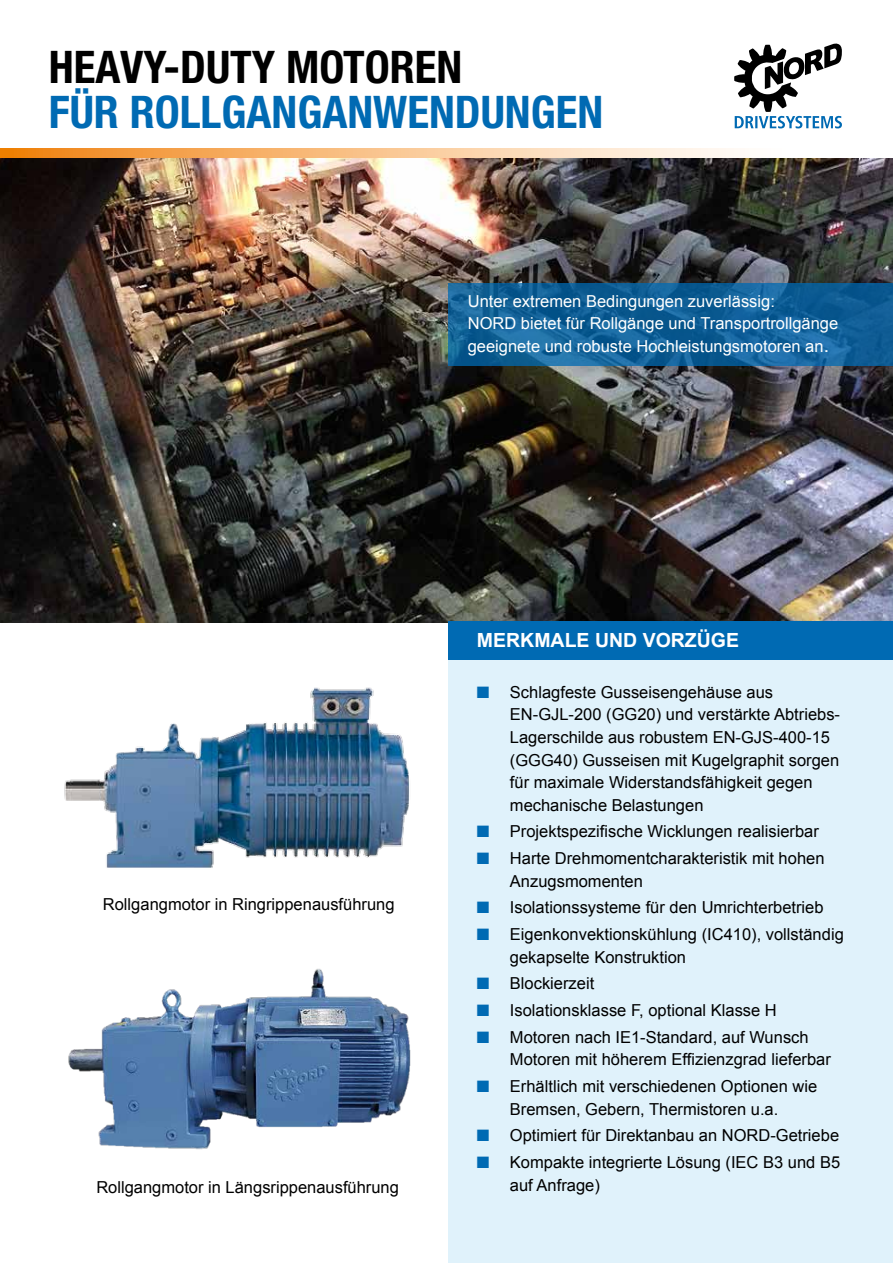
<style>
.page{position:relative;width:893px;height:1263px;background:#fff}
.page>*{position:absolute;margin:0;border:0;box-sizing:border-box;transform-origin:0 0}
.t1{font:700 condensed 45px "Helvetica Neue";color:#006ab3}
.t2{font:700 condensed 45px "Helvetica Neue";color:#000}
.t3{font:700 19.5px "Arial";color:#fff}
.t4{font:16.5px/22.5px "Arial";color:#000}
.t5{font:16.5px/22.5px "Arial";color:#fff}
.s1{font-size:19.5px}
.s2{color:#006ab3}
</style>
<div class="page">
<svg style="left:734px;top:44px;width:108px;height:84px"></svg>
<img style="left:0;top:157px;width:893px;height:466px">
<div style="left:449px;top:659px;width:444px;height:604px;background:#e0f2fb"></div>
<div style="left:449px;top:621px;width:444px;height:38px;background:#006ab3"></div>
<svg style="left:449px;top:283px;width:444px;height:83px;background:#116097"></svg>
<img style="left:68px;top:969px;width:343px;height:181px">
<img style="left:64px;top:687px;width:346px;height:181px">
<svg style="left:0;top:149px;width:734px;height:8px;background:#f8c086"></svg>
<h1 class="t2" style="left:49px;top:40px;width:415px">HEAVY-DUTY MOTOREN</h1>
<h1 class="t1" style="left:49px;top:85px;width:556px">FÜR ROLLGANGANWENDUNGEN</h1>
<p class="t5" style="left:468px;top:290px;width:372px">Unter extremen Bedingungen zuverlässig:<br>NORD bietet für Rollgänge und Transportrollgänge geeignete und robuste Hochleistungsmotoren an<span class="s1">.</span></p>
<p class="t4" style="left:103px;top:893px;width:293px">Rollgangmotor in Ringrippenausführung</p>
<p class="t4" style="left:96px;top:1176px;width:304px">Rollgangmotor in Längsrippenausführung</p>
<p class="t3" style="left:477px;top:628px;width:264px">MERKMALE UND VORZÜGE</p>
<p class="t4" style="left:510px;top:681px;width:331px;text-indent:-33px"><span class="s2">■</span> Schlagfeste Gusseisengehäuse aus EN‑GJL‑200 (GG20) und verstärkte Abtriebs-Lagerschilde aus robustem EN‑GJS-400-15 (GGG40) Gusseisen mit Kugelgraphit sorgen für maximale Widerstandsfähigkeit gegen mechanische Belastungen</p>
<p class="t4" style="left:477px;top:820px;width:343px"><span class="s2">■</span> Projektspezifische Wicklungen realisierbar</p>
<p class="t4" style="left:510px;top:847px;width:316px;text-indent:-33px"><span class="s2">■</span> Harte Drehmomentcharakteristik mit hohen<br>Anzugsmomenten</p>
<p class="t4" style="left:477px;top:896px;width:348px"><span class="s2">■</span> Isolationssysteme für den Umrichterbetrieb</p>
<p class="t4" style="left:510px;top:923px;width:335px;text-indent:-33px"><span class="s2">■</span> Eigenkonvektionskühlung (IC410), vollständig gekapselte Konstruktion</p>
<p class="t4" style="left:477px;top:972px;width:119px"><span class="s2">■</span> Blockierzeit</p>
<p class="t4" style="left:477px;top:999px;width:301px"><span class="s2">■</span> Isolationsklasse F, optional Klasse H</p>
<p class="t4" style="left:510px;top:1026px;width:322px;text-indent:-33px"><span class="s2">■</span> Motoren nach IE1-Standard, auf Wunsch<br>Motoren mit höherem Effizienzgrad lieferbar</p>
<p class="t4" style="left:477px;top:1075px;width:342px;text-align:center"><span class="s2">■</span> Erhältlich mit verschiedenen Optionen wie<br>Bremsen, Gebern, Thermistoren u.a.</p>
<p class="t4" style="left:477px;top:1124px;width:364px"><span class="s2">■</span> Optimiert für Direktanbau an NORD-Getriebe</p>
<p class="t4" style="left:510px;top:1151px;width:332px;text-indent:-33px"><span class="s2">■</span> Kompakte integrierte Lösung (IEC B3 und B5 auf Anfrage)</p>
</div>
